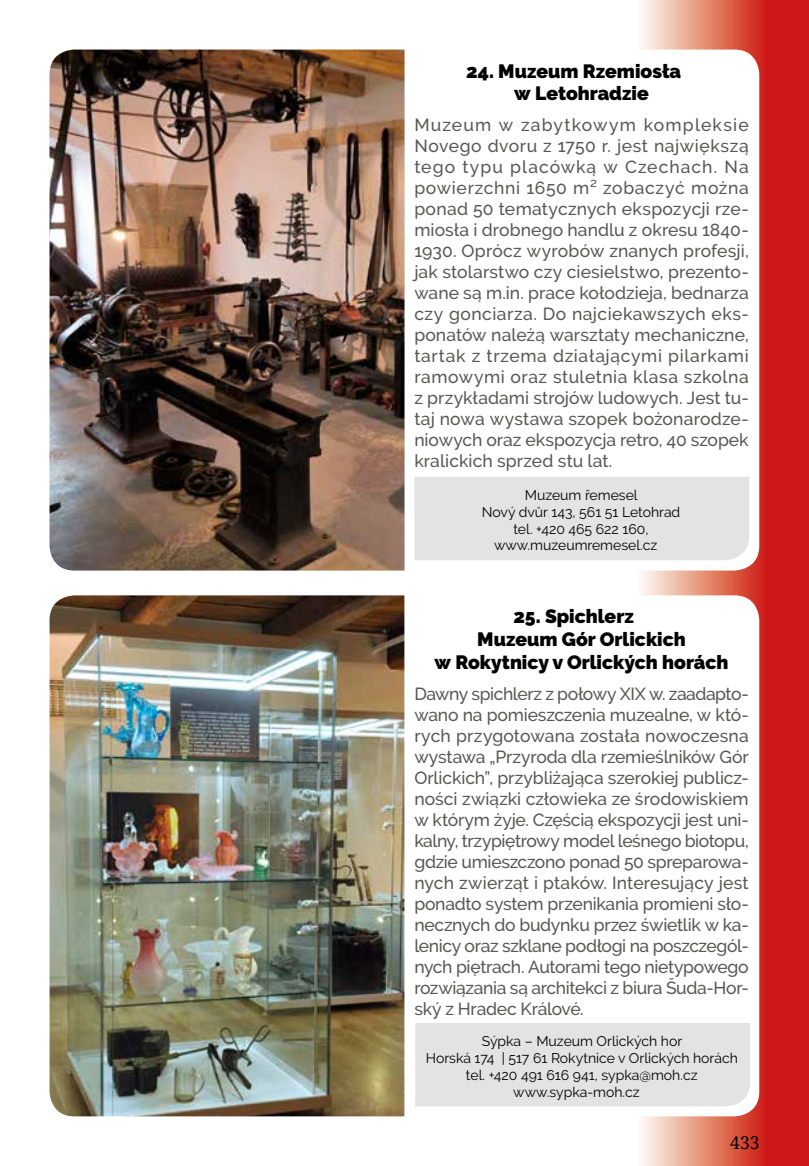
<style>
.page{position:relative;width:809px;height:1166px;background:#fff}
.page>*{position:absolute;margin:0;border:0;box-sizing:border-box;transform-origin:0 0}
.t1{font:900 19.25px/22.8px "Raleway";color:#000}
.t2{font:500 17.5px/21px "Raleway";letter-spacing:-.015em;color:#575756;text-align:justify}
.t3{font:17.5px "Droid Serif";color:#000}
.t4{font:14px "Raleway";color:#000}
</style>
<div class="page">
<svg style="left:641px;top:0;width:168px;height:1166px;background:#d23330"></svg>
<svg style="left:404px;top:50px;width:355px;height:520px"></svg>
<img style="left:50px;top:50px;width:354px;height:520px">
<svg style="left:404px;top:595px;width:355px;height:521px"></svg>
<img style="left:50px;top:595px;width:354px;height:521px">
<div style="left:414px;top:477px;width:335px;height:83px;background:#e3e3e3"></div>
<div style="left:415px;top:1023px;width:335px;height:83px;background:#e3e3e3"></div>
<p class="t1" style="left:514px;top:59px;width:168px;text-indent:-48px">24. Muzeum Rzemiosła w Letohradzie</p>
<p class="t2" style="left:414px;top:115px;width:336px">Muzeum w zabytkowym kompleksie Novego dvoru z 1750 r. jest największą tego typu placówką w Czechach. Na powierzchni 1650 m² zobaczyć można ponad 50 tematycznych ekspozycji rze&shy;miosła i drobnego handlu z okresu 1840- 1930. Oprócz wyrobów znanych profesji, jak stolarstwo czy ciesielstwo, prezento&shy;wane są m.in. prace kołodzieja, bednarza czy gonciarza. Do najciekawszych eks&shy;ponatów należą warsztaty mechaniczne, tartak z trzema działającymi pilarkami ramowymi oraz stuletnia klasa szkolna z przykładami strojów ludowych. Jest tu&shy;taj nowa wystawa szopek bożonarodze&shy;niowych oraz ekspozycja retro, 40 szopek kralickich sprzed stu lat.</p>
<p class="t4" style="left:525px;top:487px;width:114px">Muzeum řemesel</p>
<p class="t4" style="left:482px;top:504px;width:200px">Nový dvůr 143, 561 51 Letohrad</p>
<p class="t4" style="left:513px;top:520px;width:137px">tel. +420 465 622 160,</p>
<p class="t4" style="left:494px;top:537px;width:165px">www.muzeumremesel.cz</p>
<p class="t1" style="left:513px;top:605px;width:122px">25. Spichlerz</p>
<p class="t1" style="left:477px;top:628px;width:210px">Muzeum Gór Orlickich</p>
<p class="t1" style="left:434px;top:651px;width:295px">w Rokytnicy v Orlických horách</p>
<p class="t2" style="left:414px;top:683px;width:336px">Dawny spichlerz z połowy XIX w. zaadapto&shy;wano na pomieszczenia muzealne, w któ&shy;rych przygotowana została nowoczesna wystawa „Przyroda dla rzemieślników Gór Orlickich”, przybliżająca szerokiej publicz&shy;ności związki człowieka ze środowiskiem w którym żyje. Częścią ekspozycji jest uni&shy;kalny, trzypiętrowy model leśnego biotopu, gdzie umieszczono ponad 50 spreparowa&shy;nych zwierząt i ptaków. Interesujący jest ponadto system przenikania promieni sło&shy;necznych do budynku przez świetlik w ka&shy;lenicy oraz szklane podłogi na poszczegól&shy;nych piętrach. Autorami tego nietypowego rozwiązania są architekci z biura Šuda-Hor&shy;ský z Hradec Králové.</p>
<p class="t4" style="left:482px;top:1033px;width:202px">Sýpka – Muzeum Orlických hor</p>
<p class="t4" style="left:426px;top:1050px;width:313px">Horská 174 | 517 61 Rokytnice v Orlických horách</p>
<p class="t4" style="left:466px;top:1066px;width:233px">tel. +420 491 616 941, sypka@moh.cz</p>
<p class="t4" style="left:513px;top:1083px;width:128px">www.sypka-moh.cz</p>
<p class="t3" style="left:730px;top:1130px;width:31px">433</p>
</div>
